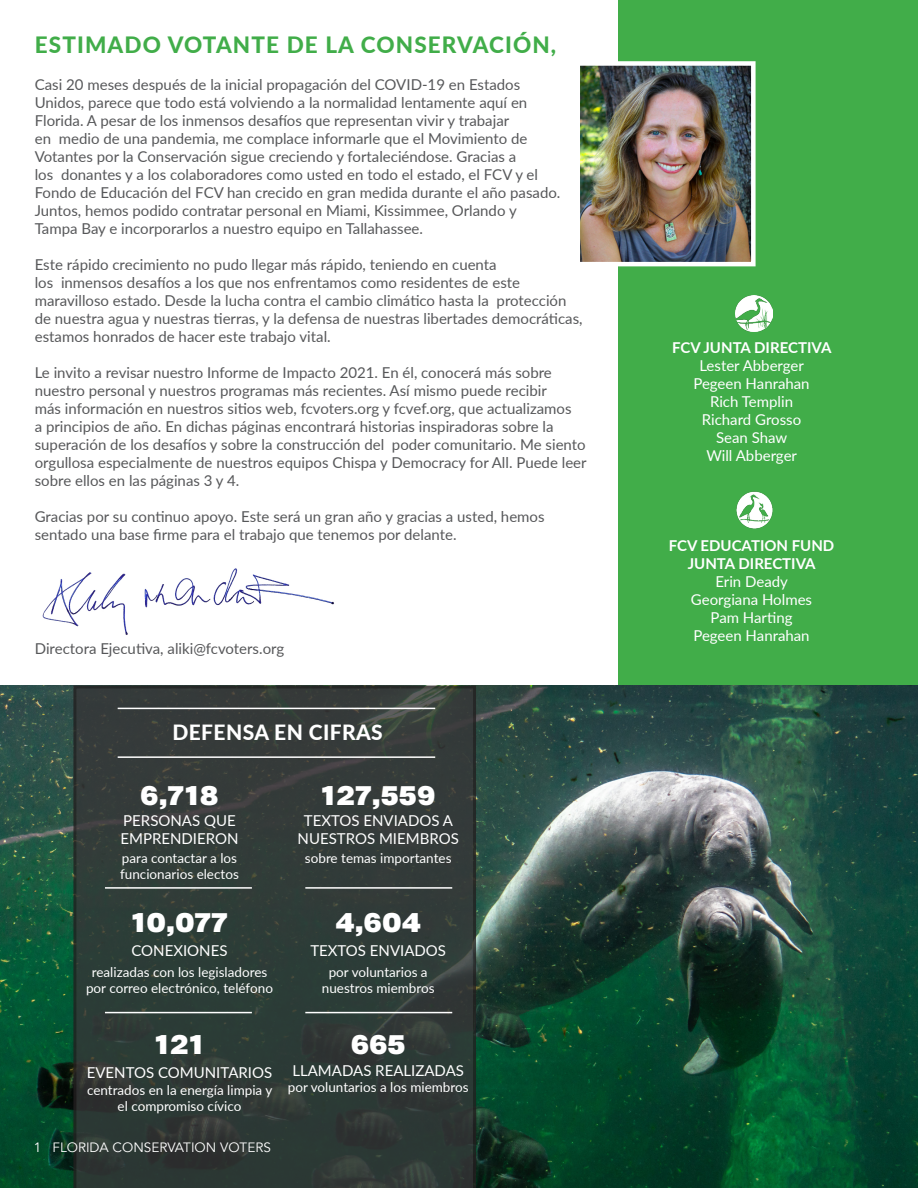
<style>
.page{position:relative;width:918px;height:1188px;background:#fff}
.page>*{position:absolute;margin:0;border:0;box-sizing:border-box;transform-origin:0 0}
.t1{font:900 28.5px "Crique Grotesk Display";color:#fff}
.t2{font:800 22.5px "Lato";letter-spacing:.05em;color:#41ad49}
.t3{font:800 21px "Lato";letter-spacing:.02em;color:#fff}
.t4{font:15px/18px "Lato";color:#57585a}
.t5{font:15px/18px "Lato";color:#fff}
.t6{font:700 15px "Lato";color:#fff}
.t7{font:13.5px/16.2px "Lato";color:#fff;text-align:center}
.t8{font:13.5px "Avenir";color:#fff}
</style>
<div class="page">
<div style="left:618px;top:0;width:300px;height:699px;background:#41ad49"></div>
<img style="left:0;top:686px;width:918px;height:502px">
<img style="left:42px;top:568px;width:292px;height:67px">
<img style="left:581px;top:66px;width:170px;height:195px">
<div style="left:576px;top:61px;width:180px;height:205px;border:4px solid #fff"></div>
<svg style="left:73px;top:686px;width:403px;height:502px"></svg>
<hr style="left:118px;top:756px;width:317px;height:2px;background:#fff">
<hr style="left:105px;top:887px;width:147px;height:2px;background:#fff">
<hr style="left:105px;top:1012px;width:147px;height:1px;background:#fff">
<hr style="left:305px;top:887px;width:147px;height:2px;background:#fff">
<hr style="left:305px;top:1012px;width:147px;height:1px;background:#fff">
<img style="left:735px;top:295px;width:37px;height:37px">
<img style="left:736px;top:491px;width:37px;height:38px">
<hr style="left:118px;top:708px;width:317px;height:1px;background:#fff">
<p class="t2" style="left:35px;top:28px;width:523px">ESTIMADO VOTANTE DE LA CONSERVACIÓN,</p>
<p class="t4" style="left:35px;top:75px;width:527px">Casi 20 meses después de la inicial propagación del COVID-19 en Estados Unidos, parece que todo está volviendo a la normalidad lentamente aquí en Florida. A pesar de los inmensos desafíos que representan vivir y trabajar<br>en medio de una pandemia, me complace informarle que el Movimiento de Votantes por la Conservación sigue creciendo y fortaleciéndose. Gracias a<br>los donantes y a los colaboradores como usted en todo el estado, el FCV y el Fondo de Educación del FCV han crecido en gran medida durante el año pasado.<br>Juntos, hemos podido contratar personal en Miami, Kissimmee, Orlando y Tampa Bay e incorporarlos a nuestro equipo en Tallahassee.</p>
<p class="t4" style="left:35px;top:255px;width:549px">Este rápido crecimiento no pudo llegar más rápido, teniendo en cuenta<br>los inmensos desafíos a los que nos enfrentamos como residentes de este maravilloso estado. Desde la lucha contra el cambio climático hasta la protección de nuestra agua y nuestras tierras, y la defensa de nuestras libertades democráticas, estamos honrados de hacer este trabajo vital.</p>
<p class="t4" style="left:35px;top:363px;width:553px">Le invito a revisar nuestro Informe de Impacto 2021. En él, conocerá más sobre nuestro personal y nuestros programas más recientes. Así mismo puede recibir<br>más información en nuestros sitios web, fcvoters.org y fcvef.org, que actualizamos<br>a principios de año. En dichas páginas encontrará historias inspiradoras sobre la superación de los desafíos y sobre la construcción del poder comunitario. Me siento orgullosa especialmente de nuestros equipos Chispa y Democracy for All. Puede leer sobre ellos en las páginas 3 y 4.</p>
<p class="t4" style="left:35px;top:507px;width:511px">Gracias por su continuo apoyo. Este será un gran año y gracias a usted, hemos sentado una base firme para el trabajo que tenemos por delante.</p>
<p class="t4" style="left:35px;top:639px;width:251px">Directora Ejecutiva, aliki@fcvoters.org</p>
<p class="t3" style="left:172px;top:716px;width:212px">DEFENSA EN CIFRAS</p>
<p class="t1" style="left:140px;top:780px;width:80px">6,718</p>
<p class="t5" style="left:120px;top:811px;width:120px">PERSONAS QUE<br>EMPRENDIERON</p>
<p class="t7" style="left:120px;top:849px;width:120px;text-align:left">para contactar a los funcionarios electos</p>
<p class="t1" style="left:131px;top:907px;width:99px">10,077</p>
<p class="t5" style="left:131px;top:941px;width:98px">CONEXIONES</p>
<p class="t7" style="left:86px;top:964px;width:188px">realizadas con los legisladores por correo electrónico, teléfono</p>
<p class="t1" style="left:155px;top:1028px;width:51px">121</p>
<p class="t5" style="left:87px;top:1063px;width:187px">EVENTOS COMUNITARIOS</p>
<p class="t7" style="left:87px;top:1081px;width:187px">centrados en la energía limpia y el compromiso cívico</p>
<p class="t8" style="left:34px;top:1139px;width:239px">1 FLORIDA CONSERVATION VOTERS</p>
<p class="t1" style="left:321px;top:780px;width:116px">127,559</p>
<p class="t5" style="left:298px;top:811px;width:163px;text-align:center">TEXTOS ENVIADOS A<br>NUESTROS MIEMBROS</p>
<p class="t7" style="left:305px;top:849px;width:148px">sobre temas importantes</p>
<p class="t1" style="left:336px;top:907px;width:87px">4,604</p>
<p class="t5" style="left:310px;top:941px;width:137px">TEXTOS ENVIADOS</p>
<p class="t7" style="left:322px;top:964px;width:114px">por voluntarios a nuestros miembros</p>
<p class="t1" style="left:351px;top:1028px;width:57px">665</p>
<p class="t5" style="left:292px;top:1061px;width:173px">LLAMADAS REALIZADAS</p>
<p class="t7" style="left:288px;top:1079px;width:182px">por voluntarios a los miembros</p>
<p class="t6" style="left:672px;top:337px;width:161px">FCV JUNTA DIRECTIVA</p>
<p class="t5" style="left:699px;top:356px;width:106px">Lester Abberger</p>
<p class="t5" style="left:693px;top:374px;width:118px">Pegeen Hanrahan</p>
<p class="t5" style="left:710px;top:392px;width:85px">Rich Templin</p>
<p class="t5" style="left:702px;top:410px;width:101px">Richard Grosso</p>
<p class="t5" style="left:716px;top:428px;width:73px">Sean Shaw</p>
<p class="t5" style="left:706px;top:446px;width:92px">Will Abberger</p>
<p class="t6" style="left:669px;top:535px;width:167px">FCV EDUCATION FUND</p>
<p class="t6" style="left:688px;top:553px;width:129px">JUNTA DIRECTIVA</p>
<p class="t5" style="left:715px;top:572px;width:74px">Erin Deady</p>
<p class="t5" style="left:691px;top:590px;width:123px">Georgiana Holmes</p>
<p class="t5" style="left:711px;top:608px;width:83px">Pam Harting</p>
<p class="t5" style="left:693px;top:626px;width:118px">Pegeen Hanrahan</p>
</div>
